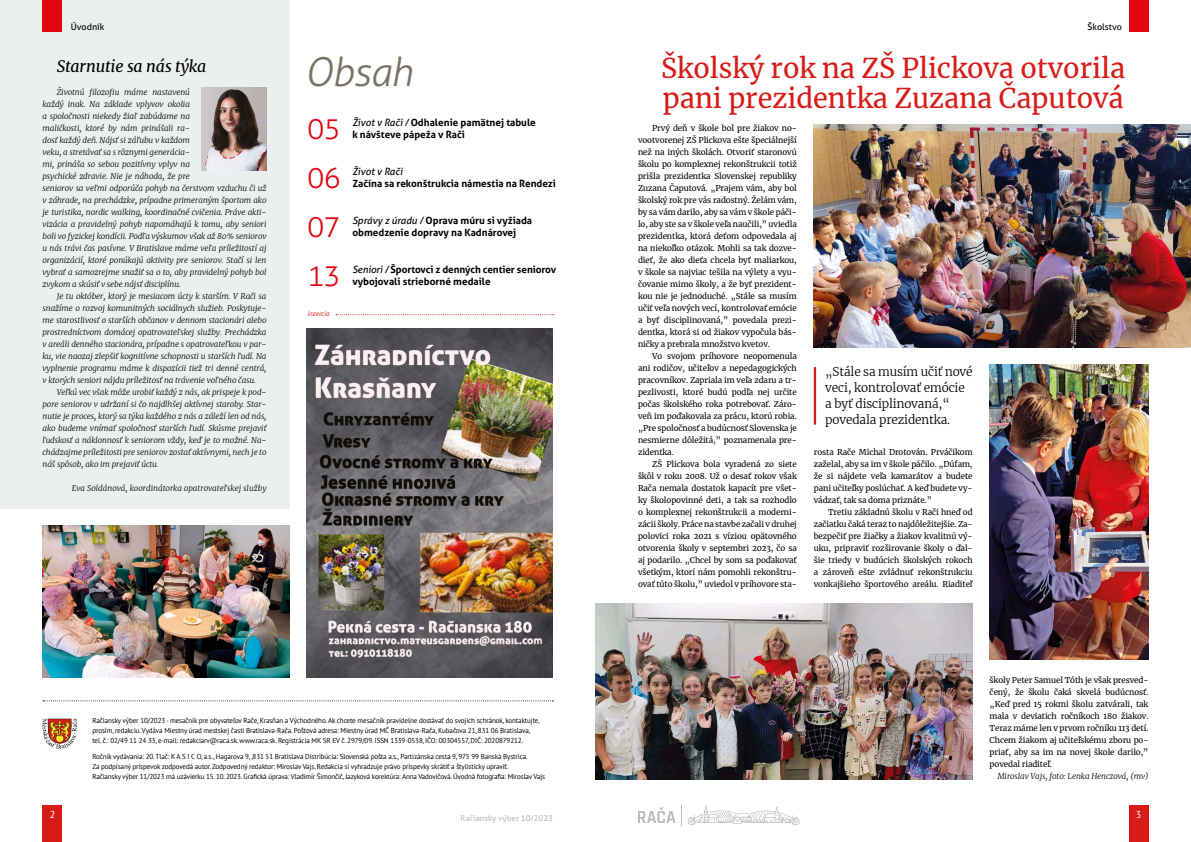
<style>
.page{position:relative;width:1191px;height:842px;background:#fff}
.page>*{position:absolute;margin:0;border:0;box-sizing:border-box;transform-origin:0 0}
.t1{font:italic 300 40px "Aller";letter-spacing:-.02em;color:#7a7267}
.t2{font:300 28px/48.9px "Aller";letter-spacing:-.02em;color:#e30612;text-align:justify}
.t3{font:27px/30px "Merriweather";color:#d81b16}
.t4{font:italic 16px "Merriweather";letter-spacing:-.01em;color:#000}
.t5{font:300 12px/16px "Merriweather";letter-spacing:-.01em;color:#000}
.t6{font:700 10px/12px "Aller";color:#000}
.t7{font:italic 10px "Aller";color:#000}
.t8{font:10px "PT Sans";color:#fff}
.t9{font:9px "Aller";color:#000}
.t10{font:8px/12px "Merriweather";letter-spacing:-.01em;color:#000;text-align:justify}
.t11{font:italic 300 8px/12px "Merriweather";letter-spacing:-.01em;color:#000;text-align:justify}
.t12{font:8px "Aller";color:#bbb}
.t13{font:7.2px/10px "PT Sans";letter-spacing:-.015em;color:#000}
.t14{font:italic 7px "PT Sans";color:#d81b16}
.s1{font-weight:400;font-style:italic}
</style>
<div class="page">
<div style="left:43px;top:805px;width:19px;height:37px;background:#d81b16"></div>
<svg style="left:688px;top:805px;width:111px;height:20px"></svg>
<svg style="left:681px;top:805px;width:1px;height:21px"></svg>
<svg style="left:638px;top:807px;width:37px;height:16px"></svg>
<div style="left:1128px;top:805px;width:20px;height:37px;background:#d81b16"></div>
<div style="left:1128px;top:0;width:20px;height:31px;background:#e30612"></div>
<svg style="left:43px;top:700px;width:510px;height:1px"></svg>
<div style="left:0;top:0;width:289px;height:508px;background:#eceff0"></div>
<svg style="left:43px;top:719px;width:34px;height:30px"></svg>
<div style="left:43px;top:0;width:19px;height:31px;background:#e30612"></div>
<img style="left:43px;top:526px;width:246px;height:152px">
<img style="left:201px;top:88px;width:65px;height:82px">
<img style="left:306px;top:328px;width:247px;height:350px">
<svg style="left:336px;top:314px;width:218px;height:1px"></svg>
<img style="left:814px;top:124px;width:377px;height:224px">
<img style="left:595px;top:604px;width:377px;height:176px">
<img style="left:989px;top:364px;width:159px;height:296px">
<hr style="left:814px;top:367px;width:2px;height:58px;background:#d81b16">
<p class="t9" style="left:71px;top:22px;width:35px">Úvodník</p>
<h3 class="t4" style="left:57px;top:56px;width:151px">Starnutie sa nás týka</h3>
<p class="t11" style="left:43px;top:85px;width:225px;text-align:left;text-indent:14px">Životnú filozofiu máme nastavenú<br>každý inak. Na základe vplyvov okolia<br>a spoločnosti niekedy žiaľ zabúdame na<br>maličkosti, ktoré by nám prinášali ra-<br>dosť každý deň. Nájsť si záľubu v každom<br>veku, a stretávať sa s rôznymi generácia-<br>mi, prináša so sebou pozitívny vplyv na<br>psychické zdravie. Nie je náhoda, že pre<br>seniorov sa veľmi odporúča pohyb na čerstvom vzduchu či už v záhrade, na prechádzke, prípadne primeraným športom ako je turistika, nordic walking, koordinačné cvičenia. Práve akti&shy;vizácia a pravidelný pohyb napomáhajú k tomu, aby seniori boli vo fyzickej kondícii. Podľa výskumov však až 80% seniorov u nás trávi čas pasívne. V Bratislave máme veľa príležitostí aj organizácií, ktoré ponúkajú aktivity pre seniorov. Stačí si len vybrať a samozrejme snažiť sa o to, aby pravidelný pohyb bol zvykom a skúsiť v sebe nájsť disciplínu.</p>
<p class="t11" style="left:43px;top:289px;width:225px;text-indent:14px">Je tu október, ktorý je mesiacom úcty k starším. V Rači sa snažíme o rozvoj komunitných sociálnych služieb. Poskytuje&shy;me starostlivosť o starších občanov v dennom stacionári alebo prostredníctvom domácej opatrovateľskej služby. Prechádzka v areáli denného stacionára, prípadne s opatrovateľkou v par&shy;ku, vie naozaj zlepšiť kognitívne schopnosti u starších ľudí. Na vyplnenie programu máme k dispozícii tiež tri denné centrá, v ktorých seniori nájdu príležitosť na trávenie voľného času.</p>
<p class="t11" style="left:43px;top:385px;width:225px;text-indent:14px">Veľkú vec však môže urobiť každý z nás, ak prispeje k pod&shy;pore seniorov v udržaní si čo najdlhšej aktívnej staroby. Star&shy;nutie je proces, ktorý sa týka každého z nás a záleží len od nás, ako budeme vnímať spoločnosť starších ľudí. Skúsme prejaviť ľudskosť a náklonnosť k seniorom vždy, keď je to možné. Na&shy;chádzajme príležitosti pre seniorov zostať aktívnymi, nech je to náš spôsob, ako im prejaviť úctu.</p>
<p class="t11" style="left:72px;top:481px;width:196px">Eva Soldánová, koordinátorka opatrovateľskej služby</p>
<h1 class="t1" style="left:304px;top:48px;width:110px">Obsah</h1>
<h2 class="t2" style="left:307px;top:105px;width:35px">05<br>06<br>07<br>13</h2>
<p class="t6" style="left:352px;top:117px;width:185px"><span class="s1">Život v Rači /</span> Odhalenie pamätnej tabule k návšteve pápeža v Rači</p>
<p class="t7" style="left:352px;top:166px;width:52px">Život v Rači</p>
<p class="t6" style="left:352px;top:178px;width:205px">Začína sa rekonštrukcia námestia na Rendezi</p>
<p class="t6" style="left:352px;top:215px;width:181px"><span class="s1">Správy z úradu /</span> Oprava múru si vyžiada obmedzenie dopravy na Kadnárovej</p>
<p class="t6" style="left:352px;top:264px;width:205px"><span class="s1">Seniori /</span> Športovci z denných centier seniorov vybojovali strieborné medaile</p>
<p class="t14" style="left:307px;top:309px;width:24px">inzercia</p>
<p class="t13" style="left:92px;top:716px;width:449px">Račiansky výber 10/2023 - mesačník pre obyvateľov Rače, Krasňan a Východného. Ak chcete mesačník pravidelne dostávať do svojich schránok, kontaktujte, prosím, redakciu. Vydáva Miestny úrad mestskej časti Bratislava-Rača. Poštová adresa: Miestny úrad MČ Bratislava-Rača, Kubačova 21, 831 06 Bratislava, tel. č.: 02/49 11 24 33, e-mail: redakciarv@raca.sk. www.raca.sk. Registrácia MK SR EV č. 2979/09. ISSN 1339-0538, IČO: 00304557, DIČ: 2020879212.</p>
<p class="t13" style="left:92px;top:751px;width:454px">Ročník vydávania: 20. Tlač: K A S I C O, a.s., Hagarova 9, ,831 51 Bratislava Distribúcia: Slovenská pošta a.s., Partizánska cesta 9, 975 99 Banská Bystrica.<br>Za podpísaný príspevok zodpovedá autor. Zodpovedný redaktor: Miroslav Vajs. Redakcia si vyhradzuje právo príspevky skrátiť a štylisticky upraviť.<br>Račiansky výber 11/2023 má uzávierku 15. 10. 2023. Grafická úprava: Vladimír Šimončič, Jazyková korektúra: Anna Vadovičová. Úvodná fotografia: Miroslav Vajs</p>
<p class="t9" style="left:1087px;top:22px;width:36px">Školstvo</p>
<h3 class="t3" style="left:661px;top:52px;width:465px">Školský rok na ZŠ Plickova otvorila pani prezidentka Zuzana Čaputová</h3>
<p class="t10" style="left:638px;top:121px;width:160px;text-indent:14px">Prvý deň v škole bol pre žiakov no&shy;vootvorenej ZŠ Plickova ešte špeciálnejší než na iných školách. Otvoriť staronovú školu po komplexnej rekonštrukcii totiž prišla prezidentka Slovenskej republiky Zuzana Čaputová. „Prajem vám, aby bol školský rok pre vás radostný. Želám vám, by sa vám darilo, aby sa vám v škole páči&shy;lo, aby ste sa v škole veľa naučili,” uviedla prezidentka, ktorá deťom odpovedala aj na niekoľko otázok. Mohli sa tak dozve&shy;dieť, že ako dieťa chcela byť maliarkou, v škole sa najviac tešila na výlety a vyu&shy;čovanie mimo školy, a že byť prezident&shy;kou nie je jednoduché. „Stále sa musím učiť veľa nových vecí, kontrolovať emócie a byť disciplinovaná,” povedala prezi&shy;dentka, ktorá si od žiakov vypočula bás&shy;ničky a prebrala množstvo kvetov.</p>
<p class="t10" style="left:638px;top:349px;width:160px;text-indent:14px">Vo svojom príhovore neopomenula ani rodičov, učiteľov a nepedagogických pracovníkov. Zapriala im veľa zdaru a tr&shy;pezlivosti, ktoré budú podľa nej určite počas školského roka potrebovať. Záro&shy;veň im poďakovala za prácu, ktorú robia. „Pre spoločnosť a budúcnosť Slovenska je nesmierne dôležitá,” poznamenala pre&shy;zidentka.</p>
<p class="t10" style="left:638px;top:457px;width:160px;text-indent:14px">ZŠ Plickova bola vyradená zo siete škôl v roku 2008. Už o desať rokov však Rača nemala dostatok kapacít pre všet&shy;ky školopovinné deti, a tak sa rozhodlo o komplexnej rekonštrukcii a moderni&shy;zácii školy. Práce na stavbe začali v druhej polovici roka 2021 s víziou opätovného otvorenia školy v septembri 2023, čo sa aj podarilo. „Chcel by som sa poďakovať všetkým, ktorí nám pomohli rekonštru&shy;ovať túto školu,” uviedol v príhovore sta-</p>
<p class="t10" style="left:814px;top:445px;width:160px">rosta Rače Michal Drotován. Prváčikom zaželal, aby sa im v škole páčilo. „Dúfam, že si nájdete veľa kamarátov a budete pani učiteľky poslúchať. A keď budete vy&shy;vádzať, tak sa doma priznáte.”</p>
<h3 class="t5" style="left:825px;top:363px;width:149px">„Stále sa musím učiť nové veci, kontrolovať emócie a byť disciplinovaná,“ povedala prezidentka.</h3>
<p class="t10" style="left:814px;top:505px;width:160px;text-indent:14px">Tretiu základnú školu v Rači hneď od začiatku čaká teraz to najdôležitejšie. Za&shy;bezpečiť pre žiačky a žiakov kvalitnú vý&shy;uku, pripraviť rozširovanie školy o ďal&shy;šie triedy v budúcich školských rokoch a zároveň ešte zvládnuť rekonštrukciu vonkajšieho športového areálu. Riaditeľ</p>
<p class="t10" style="left:989px;top:673px;width:160px">školy Peter Samuel Tóth je však presved&shy;čený, že školu čaká skvelá budúcnosť. „Keď pred 15 rokmi školu zatvárali, tak mala v deviatich ročníkoch 180 žiakov.<br>Teraz máme len v prvom ročníku 113 detí.<br>Chcem žiakom aj učiteľskému zboru po&shy;priať, aby sa im na novej škole darilo,” povedal riaditeľ.</p>
<p class="t11" style="left:997px;top:769px;width:153px">Miroslav Vajs, foto: Lenka Henczová, (mv)</p>
<p class="t8" style="left:50px;top:808px;width:7px">2</p>
<p class="t12" style="left:460px;top:813px;width:94px">Račiansky výber 10/2023</p>
<p class="t8" style="left:1135px;top:808px;width:7px">3</p>
</div>
